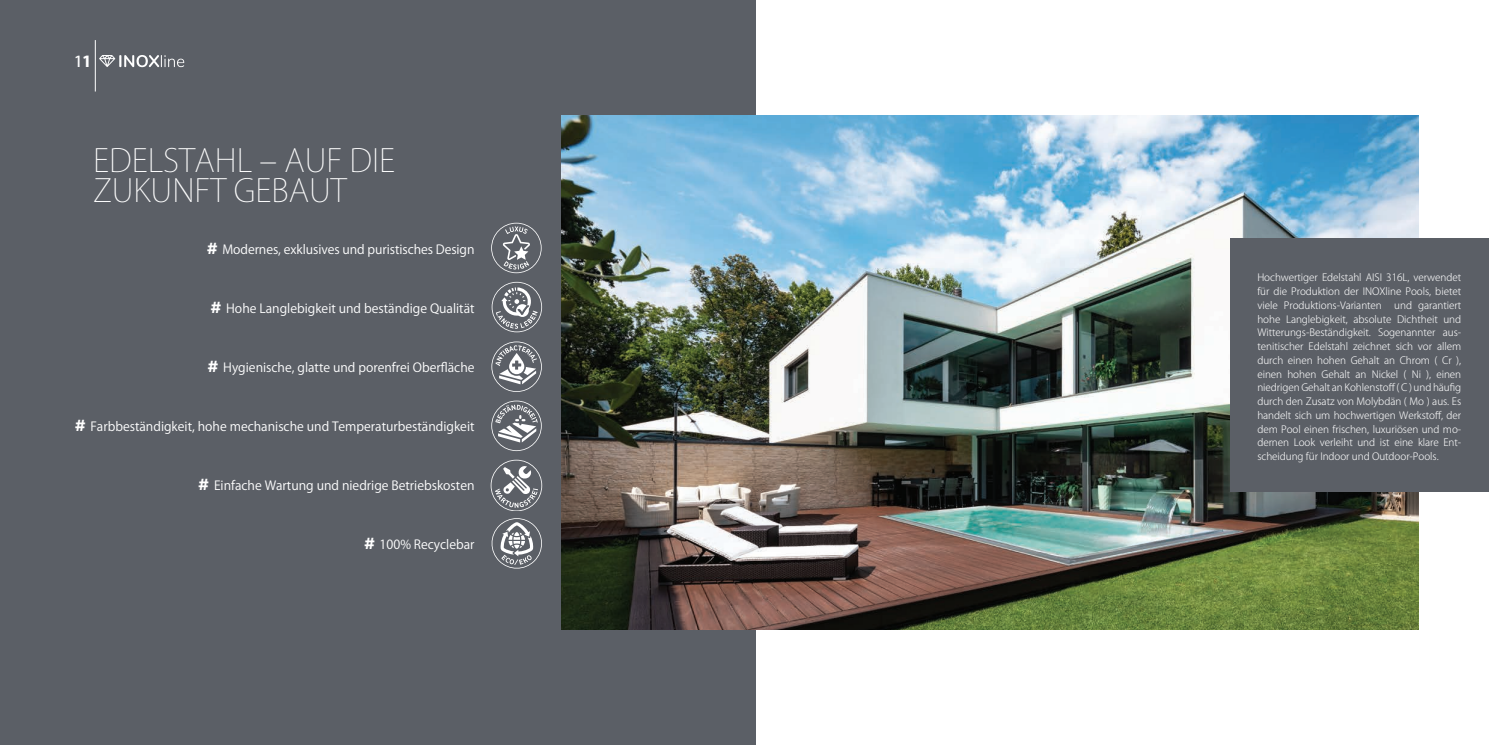
<style>
.page{position:relative;width:1489px;height:745px;background:#fff}
.page>*{position:absolute;margin:0;border:0;box-sizing:border-box;transform-origin:0 0}
.t1{font:200 31.5px/29.2px "Koz Go Pr 6 N";color:#fff}
.t2{font:500 15px "Koz Go Pr 6 N";color:#fff}
.t3{font:12.5px "Koz Go Pr 6 N";color:#fff}
.t4{font:300 10px/13.8px "Koz Go Pr 6 N";letter-spacing:-.005em;color:#fff;text-align:justify}
.s1{font-weight:800}
.s2{font-weight:800;font-size:15px}
</style>
<div class="page">
<div style="left:0;top:0;width:755px;height:744px;background:#5b5f66"></div>
<svg style="left:99px;top:55px;width:85px;height:12px"></svg>
<hr style="left:95px;top:40px;width:1px;height:51px;background:#fff">
<img style="left:562px;top:115px;width:855px;height:514px">
<div style="left:1230px;top:238px;width:258px;height:253px;background:#5b5f66"></div>
<svg style="left:491px;top:222px;width:50px;height:51px"></svg>
<svg style="left:491px;top:341px;width:51px;height:50px"></svg>
<svg style="left:491px;top:518px;width:51px;height:51px"></svg>
<svg style="left:491px;top:400px;width:50px;height:51px"></svg>
<svg style="left:490px;top:459px;width:52px;height:51px"></svg>
<svg style="left:491px;top:282px;width:51px;height:50px"></svg>
<h2 class="t2" style="left:74px;top:53px;width:19px">1<span class="s1">1</span></h2>
<h1 class="t1" style="left:93px;top:147px;width:304px">EDELSTAHL – AUF DIE<br>ZUKUNFT GEBAUT</h1>
<p class="t3" style="left:205px;top:243px;width:271px"><span class="s2">＃</span> Modernes, exklusives und puristisches Design</p>
<p class="t3" style="left:208px;top:301px;width:267px"><span class="s2">＃</span> Hohe Langlebigkeit und beständige Qualität</p>
<p class="t3" style="left:206px;top:360px;width:270px"><span class="s2">＃</span> Hygienische, glatte und porenfrei Oberfläche</p>
<p class="t3" style="left:73px;top:419px;width:403px"><span class="s2">＃</span> Farbbeständigkeit, hohe mechanische und Temperaturbeständigkeit</p>
<p class="t3" style="left:196px;top:478px;width:280px"><span class="s2">＃</span> Einfache Wartung und niedrige Betriebskosten</p>
<p class="t3" style="left:362px;top:536px;width:114px"><span class="s2">＃</span> 100% Recyclebar</p>
<p class="t4" style="left:1257px;top:271px;width:205px">Hochwertiger Edelstahl AISI 316L, verwendet für die Produktion der INOXline Pools, bietet viele Produktions-Varianten und garantiert hohe Langlebigkeit, absolute Dichtheit und Witterungs-Beständigkeit. Sogenannter aus&shy;tenitischer Edelstahl zeichnet sich vor allem durch einen hohen Gehalt an Chrom ( Cr ), einen hohen Gehalt an Nickel ( Ni ), einen niedrigen Gehalt an Kohlenstoff ( C ) und häufig durch den Zusatz von Molybdän ( Mo ) aus. Es handelt sich um hochwertigen Werkstoff, der dem Pool einen frischen, luxuriösen und mo&shy;dernen Look verleiht und ist eine klare Ent&shy;scheidung für Indoor und Outdoor-Pools.</p>
</div>
